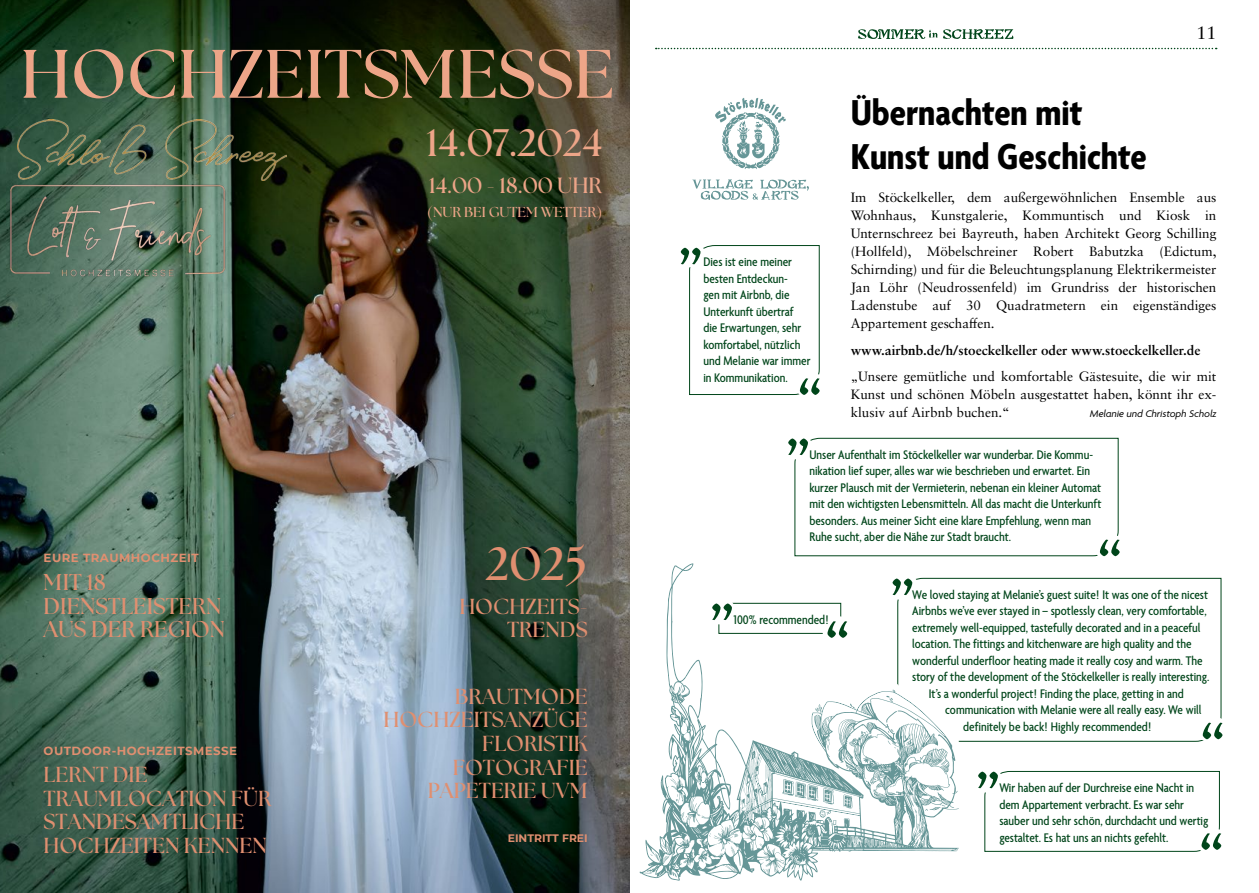
<style>
.page{position:relative;width:1259px;height:893px;background:#fff}
.page>*{position:absolute;margin:0;border:0;box-sizing:border-box;transform-origin:0 0}
.t1{font:700 68.4px "The Seasons";color:#eda588}
.t2{font:700 46.65px "The Seasons";color:#e08f70}
.t3{font:700 39px/43.5px "Agenda One Condensed";color:#000}
.t4{font:700 38.25px "The Seasons";color:#eda588}
.t5{font:700 22.8px/23.5px "The Seasons";color:#e08f70}
.t6{font:700 22.05px "The Seasons";color:#eda588}
.t7{font:700 21.75px/23.5px "The Seasons";color:#e08f70;text-align:right}
.t8{font:18px "Sabon LT Pro";color:#000}
.t9{font:700 14.4px "The Seasons";color:#eda588}
.t10{font:500 13.5px/16.5px "Agenda One Condensed";color:#00451a}
.t11{font:13.5px/18px "Sabon LT Pro";color:#000;text-align:justify}
.t12{font:700 13.5px "Sabon LT Pro";color:#000}
.t13{font:700 11.85px "Montserrat";letter-spacing:.04em;color:#e08f70}
.t14{font:700 10.8px "Montserrat";color:#e08f70}
.t15{font:italic 10.5px "Agenda One";color:#000}
</style>
<div class="page">
<svg style="left:656px;top:48px;width:560px;height:1px"></svg>
<svg style="left:858px;top:29px;width:155px;height:10px"></svg>
<svg style="left:959px;top:578px;width:262px;height:164px"></svg>
<div style="left:1196px;top:717px;width:33px;height:26px;background:#fff;border-radius:50%"></div>
<img style="left:0;top:0;width:629px;height:893px">
<img style="left:3px;top:123px;width:229px;height:229px">
<img style="left:17px;top:120px;width:270px;height:61px">
<svg style="left:715px;top:98px;width:71px;height:71px"></svg>
<svg style="left:692px;top:179px;width:117px;height:21px"></svg>
<svg style="left:1202px;top:723px;width:20px;height:16px"></svg>
<svg style="left:681px;top:245px;width:139px;height:150px"></svg>
<svg style="left:788px;top:438px;width:331px;height:118px"></svg>
<svg style="left:978px;top:771px;width:243px;height:81px"></svg>
<svg style="left:639px;top:563px;width:320px;height:318px"></svg>
<h1 class="t1" style="left:20px;top:28px;width:595px">HOCHZEITSMESSE</h1>
<h3 class="t4" style="left:426px;top:117px;width:177px">14.07.2024</h3>
<h3 class="t6" style="left:429px;top:171px;width:175px">14.00 - 18.00 UHR</h3>
<p class="t9" style="left:427px;top:202px;width:176px">(NUR BEI GUTEM WETTER)</p>
<p class="t13" style="left:44px;top:549px;width:157px">EURE TRAUMHOCHZEIT</p>
<h3 class="t5" style="left:44px;top:570px;width:183px">MIT 18<br>DIENSTLEISTERN<br>AUS DER REGION</h3>
<p class="t13" style="left:44px;top:742px;width:195px">OUTDOOR-HOCHZEITSMESSE</p>
<h3 class="t7" style="left:44px;top:762px;width:229px;text-align:left">LERNT DIE<br>TRAUMLOCATION FÜR<br>STANDESAMTLICHE<br>HOCHZEITEN KENNEN</h3>
<h2 class="t2" style="left:486px;top:533px;width:103px">2025</h2>
<h3 class="t7" style="left:459px;top:594px;width:130px">HOCHZEITS-<br>TRENDS</h3>
<h3 class="t7" style="left:383px;top:684px;width:206px">BRAUTMODE<br>HOCHZEITSANZÜGE<br>FLORISTIK<br>FOTOGRAFIE<br>PAPETERIE UVM</h3>
<p class="t14" style="left:508px;top:830px;width:81px">EINTRITT FREI</p>
<p class="t10" style="left:703px;top:254px;width:109px">Dies ist eine meiner besten Entdeckun-<br>gen mit Airbnb, die<br>Unterkunft übertraf die Erwartungen, sehr komfortabel, nützlich und Melanie war immer in Kommunikation.</p>
<h3 class="t8" style="left:1196px;top:22px;width:22px">11</h3>
<h3 class="t3" style="left:850px;top:92px;width:297px">Übernachten mit<br>Kunst und Geschichte</h3>
<p class="t11" style="left:850px;top:188px;width:367px">Im Stöckelkeller, dem außergewöhnlichen Ensemble aus Wohnhaus, Kunstgalerie, Kommuntisch und Kiosk in Unternschreez bei Bayreuth, haben Architekt Georg Schilling (Hollfeld), Möbelschreiner Robert Babutzka (Edictum, Schirnding) und für die Beleuchtungsplanung Elektrikermeister Jan Löhr (Neudrossenfeld) im Grundriss der historischen Ladenstube auf 30 Quadratmetern ein eigenständiges Appartement geschaffen.</p>
<p class="t12" style="left:850px;top:342px;width:351px">www.airbnb.de/h/stoeckelkeller oder www.stoeckelkeller.de</p>
<p class="t11" style="left:850px;top:367px;width:367px">„Unsere gemütliche und komfortable Gästesuite, die wir mit Kunst und schönen Möbeln ausgestattet haben, könnt ihr ex&shy;klusiv auf Airbnb buchen.“</p>
<p class="t15" style="left:1089px;top:408px;width:128px">Melanie und Christoph Scholz</p>
<p class="t10" style="left:809px;top:447px;width:293px">Unser Aufenthalt im Stöckelkeller war wunderbar. Die Kommu&shy;nikation lief super, alles war wie beschrieben und erwartet. Ein kurzer Plausch mit der Vermieterin, nebenan ein kleiner Automat mit den wichtigsten Lebensmitteln. All das macht die Unterkunft besonders. Aus meiner Sicht eine klare Empfehlung, wenn man Ruhe sucht, aber die Nähe zur Stadt braucht.</p>
<p class="t10" style="left:733px;top:612px;width:97px">100% recommended!</p>
<p class="t10" style="left:912px;top:587px;width:297px">We loved staying at Melanie’s guest suite! It was one of the nicest</p>
<p class="t10" style="left:912px;top:603px;width:296px">Airbnbs we’ve ever stayed in – spotlessly clean, very comfortable,</p>
<p class="t10" style="left:912px;top:620px;width:290px">extremely well-equipped, tastefully decorated and in a peaceful</p>
<p class="t10" style="left:912px;top:636px;width:281px">location. The fittings and kitchenware are high quality and the</p>
<p class="t10" style="left:912px;top:653px;width:292px">wonderful underfloor heating made it really cosy and warm. The</p>
<p class="t10" style="left:912px;top:669px;width:299px">story of the development of the Stöckelkeller is really interesting.</p>
<p class="t10" style="left:928px;top:686px;width:257px">It’s a wonderful project! Finding the place, getting in and</p>
<p class="t10" style="left:945px;top:702px;width:258px">communication with Melanie were all really easy. We will</p>
<p class="t10" style="left:963px;top:719px;width:190px">definitely be back! Highly recommended!</p>
<p class="t10" style="left:999px;top:780px;width:210px">Wir haben auf der Durchreise eine Nacht in dem Appartement verbracht. Es war sehr sauber und sehr schön, durchdacht und wertig gestaltet. Es hat uns an nichts gefehlt.</p>
</div>
